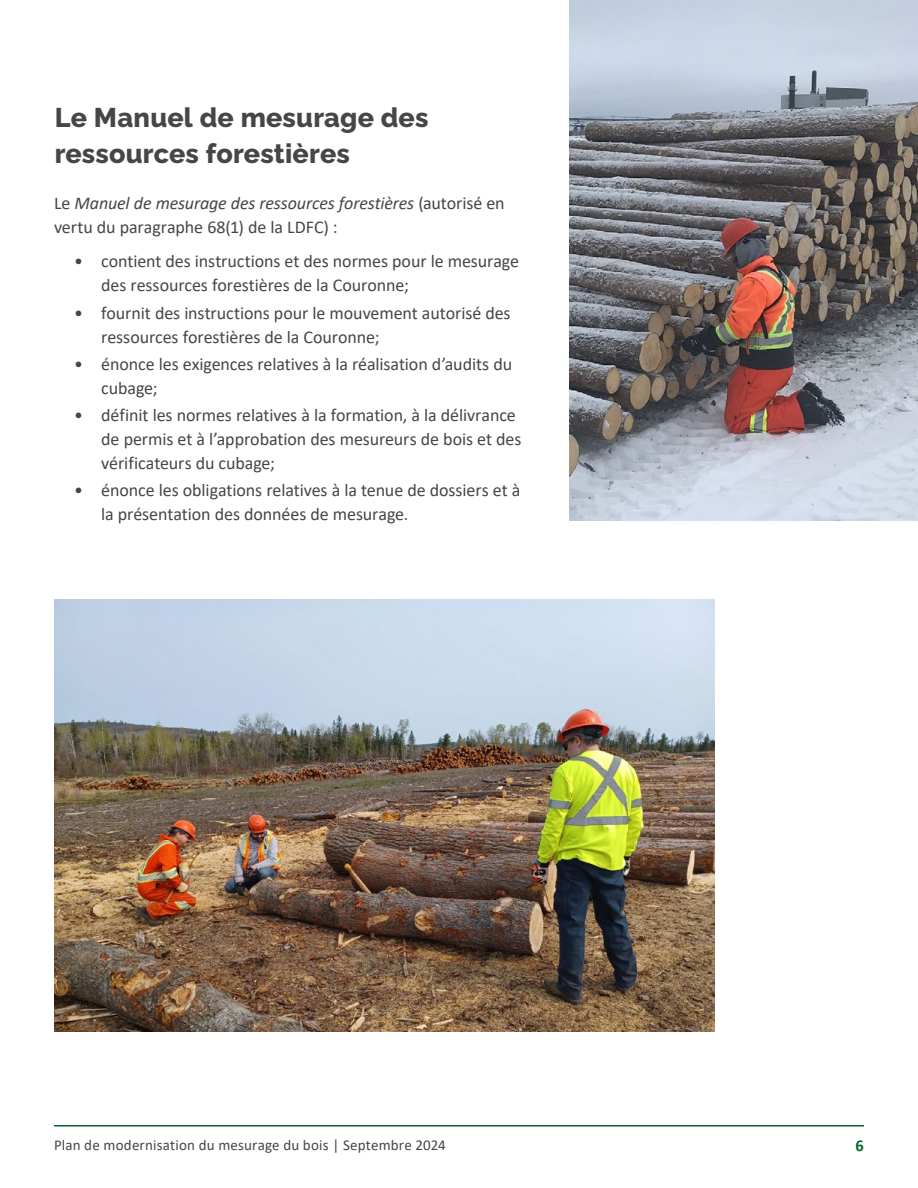
<style>
.page{position:relative;width:918px;height:1188px;background:#fff}
.page>*{position:absolute;margin:0;border:0;box-sizing:border-box;transform-origin:0 0}
.t1{font:800 27px/36px "Raleway";letter-spacing:.005em;color:#464646}
.t2{font:18px/24px "Calibri";letter-spacing:-.005em;color:#464646}
.t3{font:700 16.5px "Calibri";color:#00682c}
.t4{font:15px "Calibri";letter-spacing:.01em;color:#464646}
.s1{font-style:italic}
</style>
<div class="page">
<hr style="left:54px;top:1125px;width:810px;height:1px;background:#00682c">
<img style="left:570px;top:0;width:348px;height:520px">
<img style="left:54px;top:600px;width:661px;height:431px">
<h1 class="t1" style="left:55px;top:97px;width:375px">Le Manuel de mesurage des ressources forestières</h1>
<p class="t2" style="left:54px;top:191px;width:452px">Le <span class="s1">Manuel de mesurage des ressources forestières</span> (autorisé en vertu du paragraphe 68(1) de la LDFC) :</p>
<p class="t2" style="left:101px;top:249px;width:419px;text-indent:-27px">• contient des instructions et des normes pour le mesurage des ressources forestières de la Couronne;</p>
<p class="t2" style="left:101px;top:300px;width:411px;text-indent:-27px">• fournit des instructions pour le mouvement autorisé des ressources forestières de la Couronne;</p>
<p class="t2" style="left:101px;top:351px;width:412px;text-indent:-27px">• énonce les exigences relatives à la réalisation d’audits du cubage;</p>
<p class="t2" style="left:101px;top:403px;width:422px;text-indent:-27px">• définit les normes relatives à la formation, à la délivrance de permis et à l’approbation des mesureurs de bois et des vérificateurs du cubage;</p>
<p class="t2" style="left:101px;top:478px;width:421px;text-indent:-27px">• énonce les obligations relatives à la tenue de dossiers et à la présentation des données de mesurage.</p>
<p class="t4" style="left:54px;top:1135px;width:393px">Plan de modernisation du mesurage du bois | Septembre 2024</p>
<p class="t3" style="left:856px;top:1134px;width:10px">6</p>
</div>
